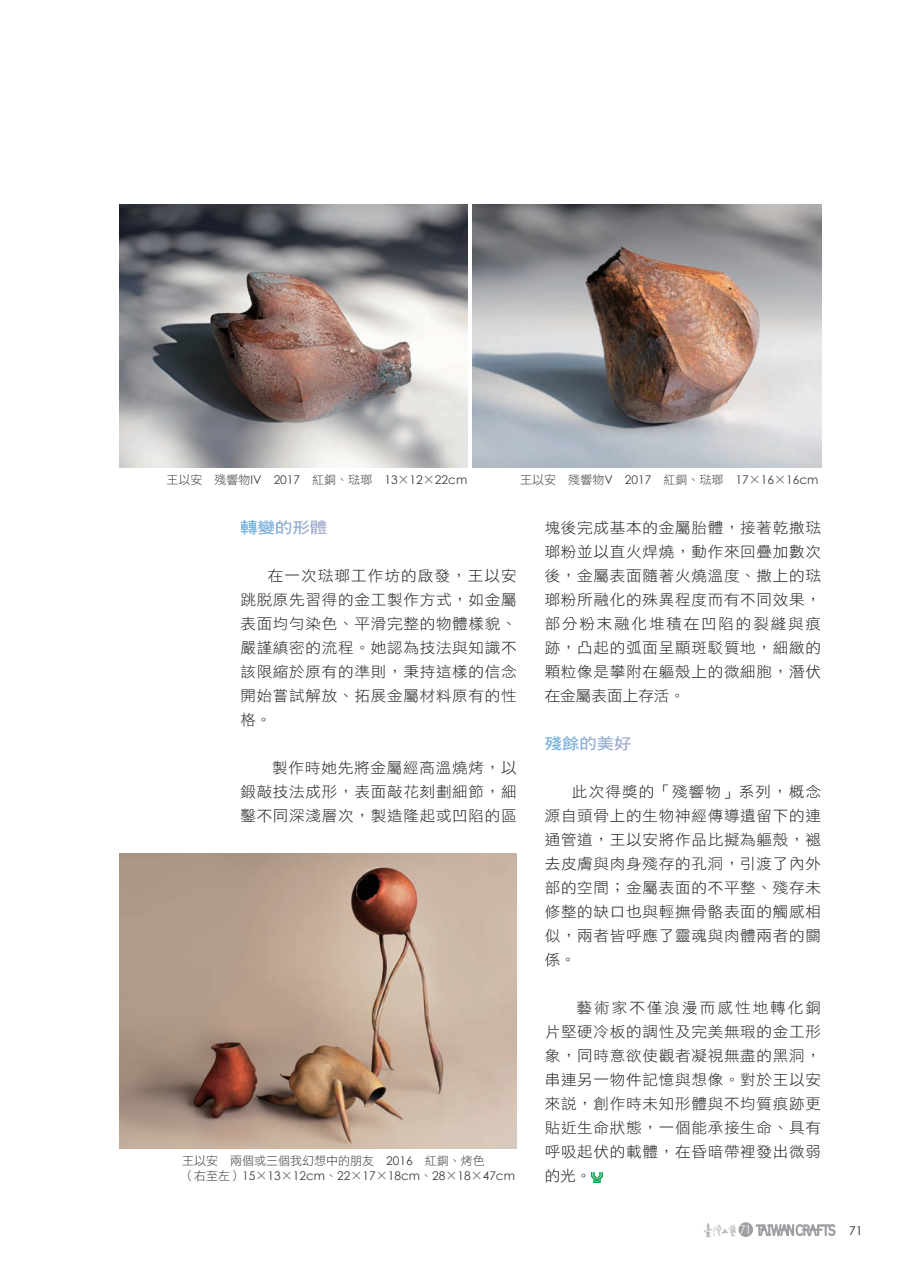
<style>
.page{position:relative;width:919px;height:1280px;background:#fff}
.page>*{position:absolute;margin:0;border:0;box-sizing:border-box;transform-origin:0 0}
.t1{font:15.75px "DF Hei Std W7 B5 pc H";color:#67b3e3;scale:1.1 1}
.t2{font:15px/24px "DF Hei Std W3 B5 pc H";letter-spacing:.045em;color:#231f20;text-align:justify;scale:1.04 1}
.t3{font:12px/15px "DF Hei Std W3 B5 pc H";color:#3e3e3f}
.t4{font:12px "Century Gothic";color:#fff;scale:.85 1}
.t5{font:12px "Century Gothic";color:#231f20}
.s1{font-family:"Century Gothic"}
.s2{color:#71b2e0}
.s3{color:#85b1da}
.s4{color:#91b0d6}
.s5{color:#a0afd1}
.s6{color:#86b1da}
</style>
<div class="page">
<div style="left:739px;top:1223px;width:13px;height:13px;background:#9d9fa2;border-radius:50%"></div>
<div style="left:738px;top:1223px;width:14px;height:13px;border:1px solid #9d9fa2;border-radius:50%"></div>
<img style="left:703px;top:1223px;width:32px;height:14px">
<svg style="left:755px;top:1224px;width:80px;height:12px"></svg>
<svg style="left:591px;top:1172px;width:11px;height:11px"></svg>
<img style="left:119px;top:854px;width:398px;height:294px">
<img style="left:119px;top:204px;width:348px;height:263px">
<img style="left:473px;top:204px;width:348px;height:263px">
<p class="t3" style="left:166px;top:473px;width:302px">王以安　殘響物<span class="s1">IV 2017</span>　紅銅、琺瑯　<span class="s1">13</span>×<span class="s1">12</span>×<span class="s1">22cm</span></p>
<p class="t3" style="left:520px;top:473px;width:299px">王以安　殘響物<span class="s1">V 2017</span>　紅銅、琺瑯　<span class="s1">17</span>×<span class="s1">16</span>×<span class="s1">16cm</span></p>
<p class="t1" style="left:240px;top:521px;width:80px">轉<span class="s2">變</span><span class="s3">的</span><span class="s4">形</span><span class="s5">體</span></p>
<p class="t2" style="left:240px;top:565px;width:267px;text-indent:27px">在一次琺瑯工作坊的啟發，王以安跳脫原先習得的金工製作方式，如金屬表面均勻染色、平滑完整的物體樣貌、嚴謹縝密的流程。她認為技法與知識不該限縮於原有的準則，秉持這樣的信念開始嘗試解放、拓展金屬材料原有的性格。</p>
<p class="t2" style="left:240px;top:757px;width:267px;text-indent:32px">製作時她先將金屬經高溫燒烤，以鍛敲技法成形，表面敲花刻劃細節，細鑿不同深淺層次，製造隆起或凹陷的區</p>
<p class="t3" style="left:182px;top:1155px;width:334px">王以安　兩個或三個我幻想中的朋友　<span class="s1">2016</span>　紅銅、烤色<br>（右至左）<span class="s1">15</span>×<span class="s1">13</span>×<span class="s1">12cm</span>、<span class="s1">22</span>×<span class="s1">17</span>×<span class="s1">18cm</span>、<span class="s1">28</span>×<span class="s1">18</span>×<span class="s1">47cm</span></p>
<p class="t2" style="left:544px;top:517px;width:267px">塊後完成基本的金屬胎體，接著乾撒琺瑯粉並以直火焊燒，動作來回疊加數次後，金屬表面隨著火燒溫度、撒上的琺瑯粉所融化的殊異程度而有不同效果，部分粉末融化堆積在凹陷的裂縫與痕跡，凸起的弧面呈顯斑駁質地，細緻的顆粒像是攀附在軀殼上的微細胞，潛伏在金屬表面上存活。</p>
<p class="t1" style="left:544px;top:737px;width:80px">殘<span class="s2">餘</span><span class="s6">的</span><span class="s4">美</span><span class="s5">好</span></p>
<p class="t2" style="left:544px;top:781px;width:267px;text-indent:27px">此次得獎的「殘響物」系列，概念源自頭骨上的生物神經傳導遺留下的連通管道，王以安將作品比擬為軀殼，褪去皮膚與肉身殘存的孔洞，引渡了內外部的空間；金屬表面的不平整、殘存未修整的缺口也與輕撫骨骼表面的觸感相似，兩者皆呼應了靈魂與肉體兩者的關係。</p>
<p class="t2" style="left:544px;top:997px;width:267px;text-indent:32px">藝術家不僅浪漫而感性地轉化銅片堅硬冷板的調性及完美無瑕的金工形象，同時意欲使觀者凝視無盡的黑洞，串連另一物件記憶與想像。對於王以安來說，創作時未知形體與不均質痕跡更貼近生命狀態，一個能承接生命、具有呼吸起伏的載體，在昏暗帶裡發出微弱的光。</p>
<p class="t4" style="left:739px;top:1222px;width:15px">71</p>
<p class="t5" style="left:849px;top:1222px;width:15px">71</p>
</div>
